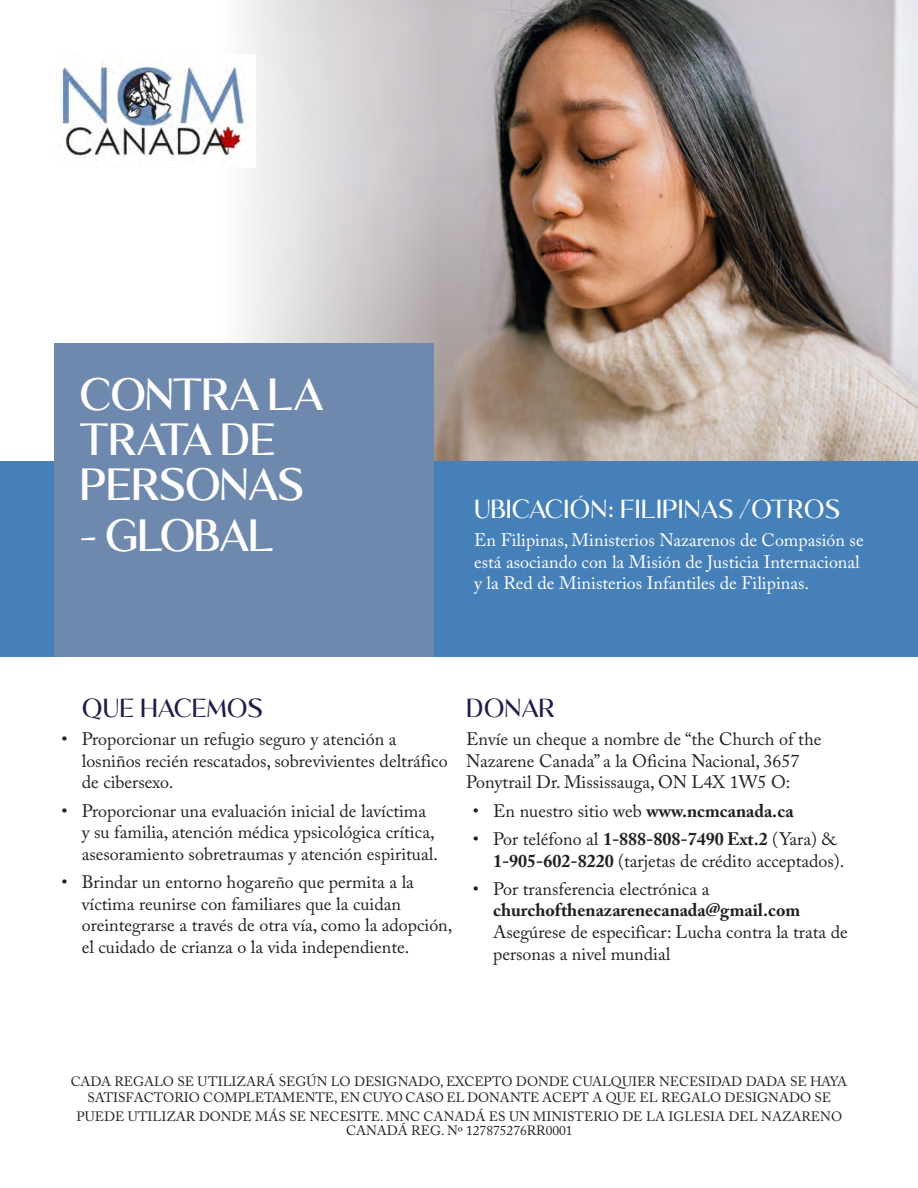
<style>
.page{position:relative;width:918px;height:1188px;background:#fff}
.page>*{position:absolute;margin:0;border:0;box-sizing:border-box;transform-origin:0 0}
.Heading{font:28.5px/45px "Kalista Serif";color:#fff}
.t1{font:18px/21.6px "Adobe Caslon Pro";color:#231f20}
.t2{font:18px/21.6px "Adobe Caslon Pro";color:#fff}
.t3{font:300 16.5px "Kalista Serif";color:#fff}
.t4{font:300 16.5px "Kalista Serif";color:#201c48}
.t5{font:13.5px/16.2px "Adobe Caslon Pro";color:#231f20;text-align:center}
.s1{font-weight:700}
</style>
<div class="page">
<img style="left:494px;top:0;width:424px;height:461px">
<svg style="left:54px;top:0;width:440px;height:461px"></svg>
<div style="left:0;top:461px;width:918px;height:196px;background:#4680b8"></div>
<div style="left:55px;top:343px;width:379px;height:314px;background:#6f88ad"></div>
<img style="left:55px;top:54px;width:200px;height:114px">
<p class="Heading" style="left:80px;top:377px;width:244px">CONTRA LA<br>TRATA DE<br>PERSONAS</p>
<p class="Heading" style="left:80px;top:519px;width:196px">- GLOBAL</p>
<p class="t3" style="left:474px;top:502px;width:368px">UBICACIÓN: FILIPINAS /OTROS</p>
<p class="t2" style="left:474px;top:529px;width:391px">En Filipinas, Ministerios Nazarenos de Compasión se está asociando con la Misión de Justicia Internacional y la Red de Ministerios Infantiles de Filipinas.</p>
<p class="t4" style="left:82px;top:701px;width:183px">QUE HACEMOS</p>
<p class="t1" style="left:82px;top:728px;width:367px;text-indent:-20px">• Proporcionar un refugio seguro y atención a losniños recién rescatados, sobrevivientes deltráfico de cibersexo.</p>
<p class="t1" style="left:82px;top:800px;width:358px;text-indent:-20px">• Proporcionar una evaluación inicial de lavíctima y su familia, atención médica ypsicológica crítica, asesoramiento sobretraumas y atención espiritual.</p>
<p class="t1" style="left:82px;top:871px;width:372px;text-indent:-20px">• Brindar un entorno hogareño que permita a la víctima reunirse con familiares que la cuidan oreintegrarse a través de otra vía, como la adopción, el cuidado de crianza o la vida independiente.</p>
<p class="t4" style="left:466px;top:701px;width:90px">DONAR</p>
<p class="t1" style="left:466px;top:728px;width:357px">Envíe un cheque a nombre de “the Church of the<br>Nazarene Canada” a la Oficina Nacional, 3657<br>Ponytrail Dr. Mississauga, ON L4X 1W5 O:</p>
<p class="t1" style="left:473px;top:800px;width:322px">• En nuestro sitio web <span class="s1">www.ncmcanada.ca</span></p>
<p class="t1" style="left:493px;top:828px;width:353px;text-indent:-20px">• Por teléfono al <span class="s1">1-888-808-7490 Ext.2</span> (Yara) &amp;<br><span class="s1">1-905-602-8220</span> (tarjetas de crédito acceptados).</p>
<p class="t1" style="left:493px;top:878px;width:356px;text-indent:-20px">• Por transferencia electrónica a <span class="s1">churchofthenazarenecanada@gmail.com </span>Asegúrese de especificar: Lucha contra la trata de personas a nivel mundial</p>
<p class="t5" style="left:71px;top:1074px;width:778px">CADA REGALO SE UTILIZARÁ SEGÚN LO DESIGNADO, EXCEPTO DONDE CUALQUIER NECESIDAD DADA SE HAYA<br>SATISFACTORIO COMPLETAMENTE, EN CUYO CASO EL DONANTE ACEPT A QUE EL REGALO DESIGNADO SE</p>
<p class="t5" style="left:77px;top:1109px;width:767px;line-height:14.2px">PUEDE UTILIZAR DONDE MÁS SE NECESITE. MNC CANADÁ ES UN MINISTERIO DE LA IGLESIA DEL NAZARENO<br>CANADÁ REG. Nº 127875276RR0001</p>
</div>
